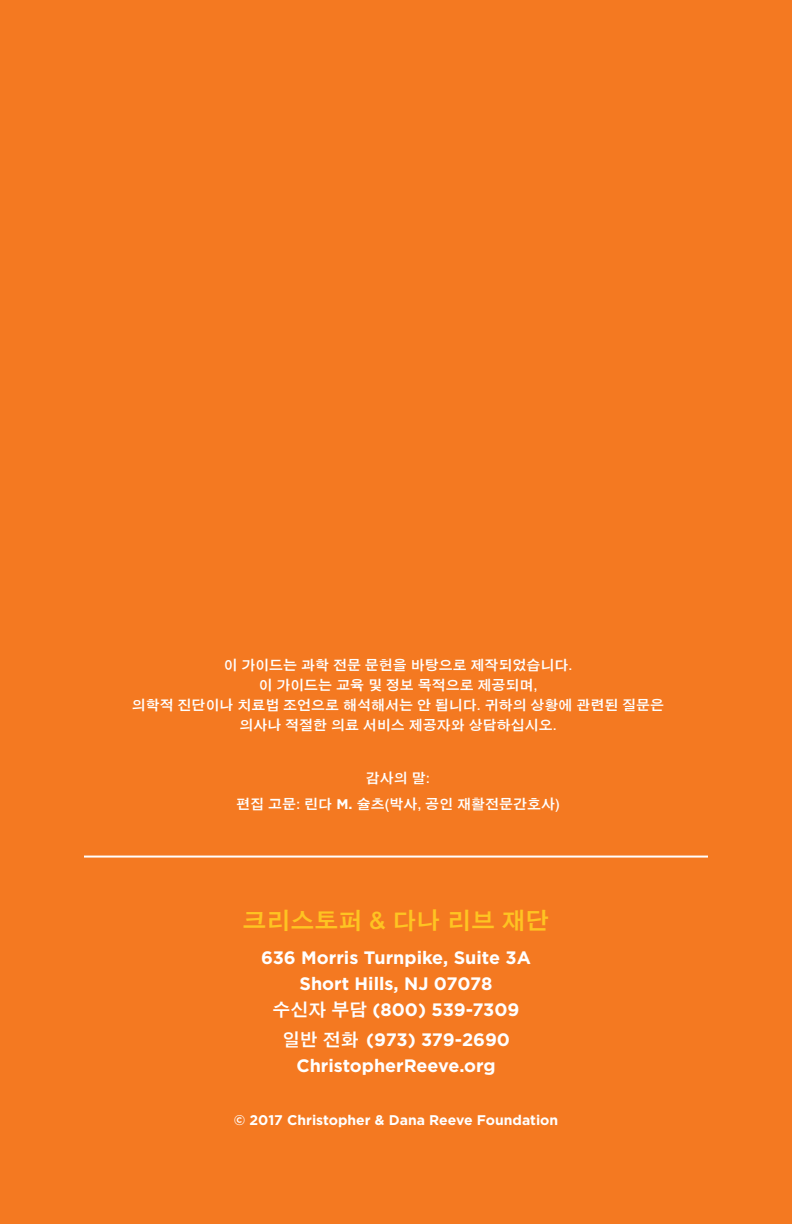
<style>
.page{position:relative;width:792px;height:1224px;background:#f47921}
.page>*{position:absolute;margin:0;border:0;box-sizing:border-box;transform-origin:0 0}
.t1{font:24px "DFK Hei Bd MAC KSC H";color:#fec422}
.t2{font:700 18px "Gotham";color:#fff}
.t3{font:14px "DFK Hei Bd MAC KSC H";color:#fff}
.t4{font:700 14px "Gotham";color:#fff}
.s1{font-family:"Gotham";font-weight:700}
.s2{font-family:"DFK Hei Bd MAC KSC H";font-weight:400}
</style>
<div class="page">
<hr style="left:84px;top:856px;width:624px;height:2px;background:#fff">
<p class="t3" style="left:223px;top:658px;width:351px">이 가이드는 과학 전문 문헌을 바탕으로 제작되었습니다.</p>
<p class="t3" style="left:258px;top:678px;width:281px">이 가이드는 교육 및 정보 목적으로 제공되며,</p>
<p class="t3" style="left:132px;top:698px;width:534px">의학적 진단이나 치료법 조언으로 해석해서는 안 됩니다. 귀하의 상황에 관련된 질문은</p>
<p class="t3" style="left:239px;top:718px;width:319px">의사나 적절한 의료 서비스 제공자와 상담하십시오.</p>
<p class="t3" style="left:366px;top:771px;width:66px">감사의 말:</p>
<p class="t3" style="left:236px;top:797px;width:325px">편집 고문: 린다 <span class="s1">M.</span> 슐츠(박사, 공인 재활전문간호사)</p>
<p class="t1" style="left:242px;top:908px;width:309px">크리스토퍼 &amp; 다나 리브 재단</p>
<p class="t2" style="left:261px;top:946px;width:271px">636 Morris Turnpike, Suite 3A</p>
<p class="t2" style="left:300px;top:972px;width:194px">Short Hills, NJ 07078</p>
<p class="t2" style="left:273px;top:998px;width:248px"><span class="s2">수신자 부담</span> (800) 539-7309</p>
<p class="t2" style="left:282px;top:1028px;width:230px"><span class="s2">일반 전화</span> (973) 379-2690</p>
<p class="t2" style="left:296px;top:1054px;width:201px">ChristopherReeve.org</p>
<p class="t4" style="left:234px;top:1111px;width:326px">© 2017 Christopher &amp; Dana Reeve Foundation</p>
</div>
